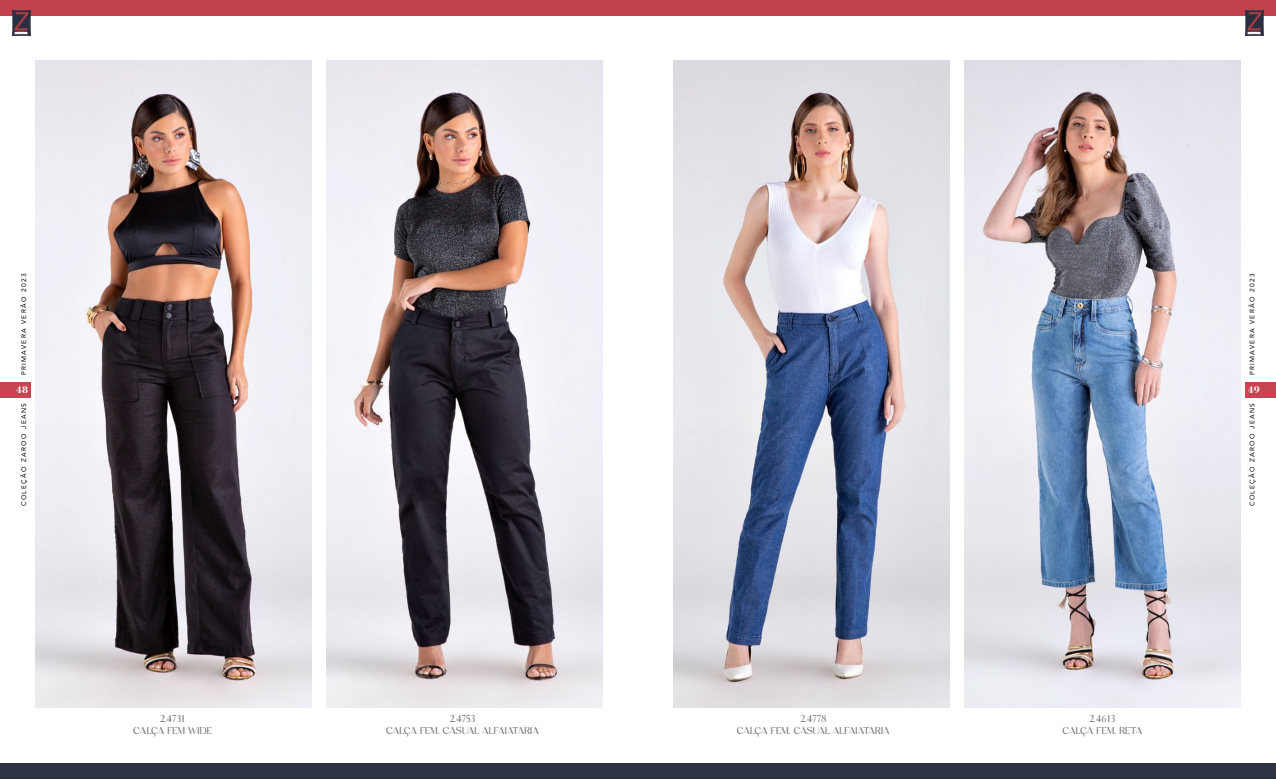
<style>
.page{position:relative;width:1276px;height:780px;background:#fff}
.page>*{position:absolute;margin:0;border:0;box-sizing:border-box;transform-origin:0 0}
.t1{font:10px/12px "Nelphim";letter-spacing:.025em;color:#71706f;text-align:center}
.t2{font:10px/12px "Nelphim";letter-spacing:.025em;color:#706f6f;text-align:center}
.t3{font:700 10px "Bodoni BT";color:#fff}
.t4{font:6.62px "Avenir";letter-spacing:.2em;color:#000}
</style>
<div class="page">
<div style="left:0;top:0;width:1276px;height:16px;background:#c1424d"></div>
<div style="left:0;top:762px;width:1276px;height:16px;background:#2e3344"></div>
<img style="left:326px;top:60px;width:276px;height:647px">
<img style="left:964px;top:60px;width:276px;height:647px">
<img style="left:35px;top:60px;width:277px;height:647px">
<img style="left:673px;top:60px;width:277px;height:647px">
<div style="left:0;top:382px;width:30px;height:16px;background:#c64550"></div>
<div style="left:1245px;top:382px;width:31px;height:16px;background:#c64550"></div>
<img style="left:12px;top:11px;width:18px;height:24px">
<img style="left:1245px;top:11px;width:18px;height:24px">
<p class="t4" style="left:20px;top:375px;width:103px;rotate:-90deg">PRIMAVERA VERÃO 2023</p>
<p class="t4" style="left:1248px;top:375px;width:103px;rotate:-90deg">PRIMAVERA VERÃO 2023</p>
<p class="t3" style="left:16px;top:384px;width:14px">48</p>
<p class="t3" style="left:1247px;top:383px;width:14px">49</p>
<p class="t4" style="left:20px;top:506px;width:105px;rotate:-90deg">COLEÇÃO ZAROO JEANS</p>
<p class="t4" style="left:1248px;top:506px;width:105px;rotate:-90deg">COLEÇÃO ZAROO JEANS</p>
<p class="t2" style="left:133px;top:712px;width:80px">2.4731<br>CALÇA FEM WIDE</p>
<p class="t1" style="left:386px;top:712px;width:154px">2.4753<br>CALÇA FEM. CASUAL ALFAIATARIA</p>
<p class="t1" style="left:737px;top:712px;width:154px">2.4778<br>CALÇA FEM. CASUAL ALFAIATARIA</p>
<p class="t1" style="left:1062px;top:712px;width:81px">2.4613<br>CALÇA FEM. RETA</p>
</div>
